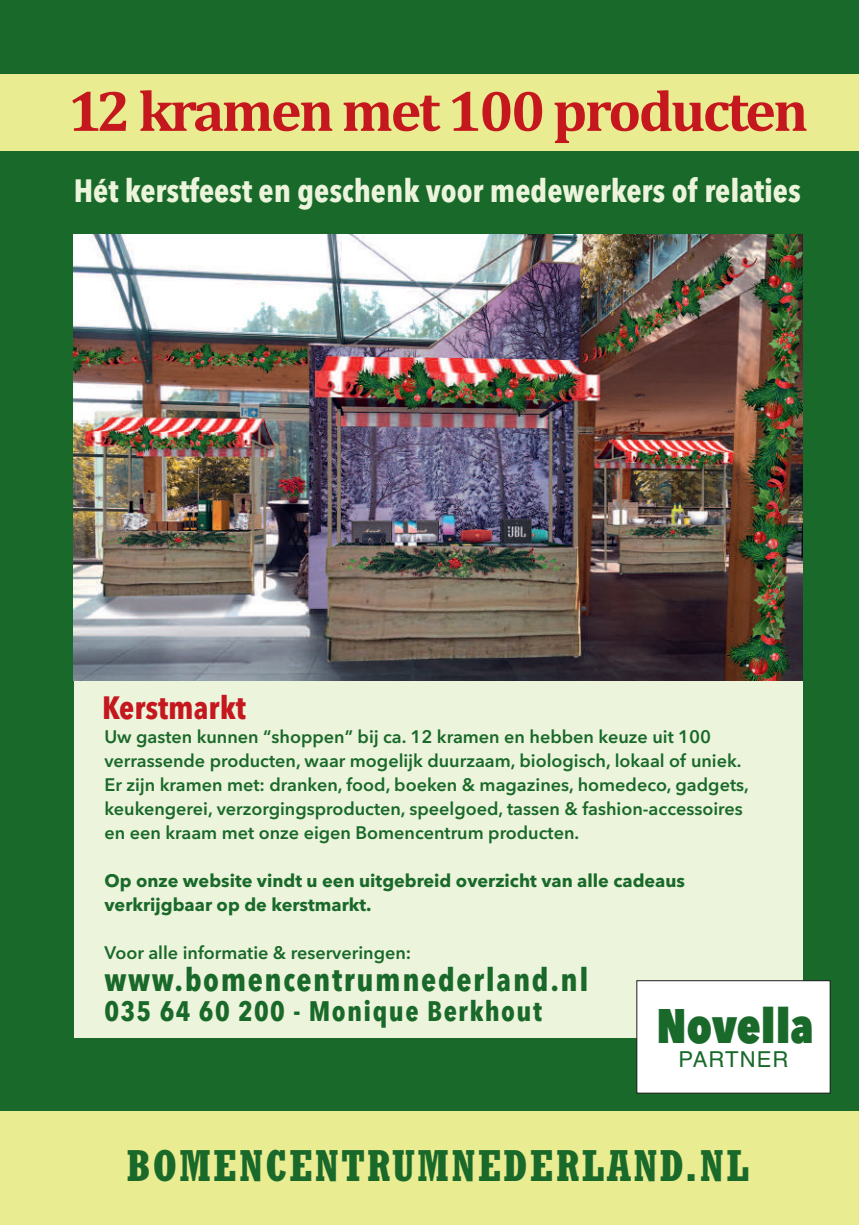
<style>
.page{position:relative;width:859px;height:1225px;background:#fff}
.page>*{position:absolute;margin:0;border:0;box-sizing:border-box;transform-origin:0 0}
.t1{font:700 58px "Cambria";letter-spacing:-.045em;color:#c5171e}
.t2{font:800 48px "Avenir Next Condensed";color:#19692a}
.t3{font:700 condensed 44px "Rockwell";letter-spacing:.05em;color:#19692a}
.t4{font:700 32px "Avenir Next Condensed";color:#ecf4db}
.t5{font:700 32px "Avenir Next Condensed";letter-spacing:.05em;color:#19692a}
.t6{font:700 32px "Avenir Next Condensed";color:#c5171e}
.t7{font:700 28px "Avenir Next Condensed";letter-spacing:.05em;color:#19692a}
.t8{font:22px "Helvetica";letter-spacing:.05em;color:#19692a}
.t9{font:600 18px/24px "Avenir Next";color:#19692a}
.t10{font:700 18px/24px "Avenir Next";color:#19692a}
</style>
<div class="page">
<div style="left:0;top:0;width:859px;height:1111px;background:#19692a"></div>
<div style="left:74px;top:667px;width:728px;height:370px;background:#ecf4db"></div>
<div style="left:637px;top:981px;width:193px;height:111px;background:#fff"></div>
<div style="left:636px;top:980px;width:195px;height:113px;border:1px solid #231f20"></div>
<div style="left:0;top:1111px;width:859px;height:114px;background:#e9ec90"></div>
<div style="left:0;top:74px;width:859px;height:76px;background:#e9ec90"></div>
<img style="left:74px;top:234px;width:728px;height:446px">
<h1 class="t1" style="left:68px;top:77px;width:742px">12 kramen met 100 producten</h1>
<h3 class="t4" style="left:74px;top:171px;width:729px">Hét kerstfeest en geschenk voor medewerkers of relaties</h3>
<h3 class="t6" style="left:102px;top:688px;width:145px">Kerstmarkt</h3>
<p class="t9" style="left:104px;top:724px;width:646px">Uw gasten kunnen “shoppen” bĳ ca. 12 kramen en hebben keuze uit 100 verrassende producten, waar mogelĳk duurzaam, biologisch, lokaal of uniek.<br>Er zĳn kramen met: dranken, food, boeken &amp; magazines, homedeco, gadgets, keukengerei, verzorgingsproducten, speelgoed, tassen &amp; fashion-accessoires en een kraam met onze eigen Bomencentrum producten.</p>
<p class="t10" style="left:104px;top:868px;width:582px">Op onze website vindt u een uitgebreid overzicht van alle cadeaus verkrĳgbaar op de kerstmarkt.</p>
<p class="t9" style="left:104px;top:940px;width:308px">Voor alle informatie &amp; reserveringen:</p>
<h3 class="t5" style="left:104px;top:960px;width:486px">www.bomencentrumnederland.nl</h3>
<h3 class="t7" style="left:104px;top:993px;width:439px">035 64 60 200 - Monique Berkhout</h3>
<h2 class="t2" style="left:656px;top:996px;width:159px">Novella</h2>
<p class="t8" style="left:679px;top:1046px;width:111px">PARTNER</p>
<h3 class="t3" style="left:127px;top:1149px;width:624px">BOMENCENTRUMNEDERLAND.NL</h3>
</div>
